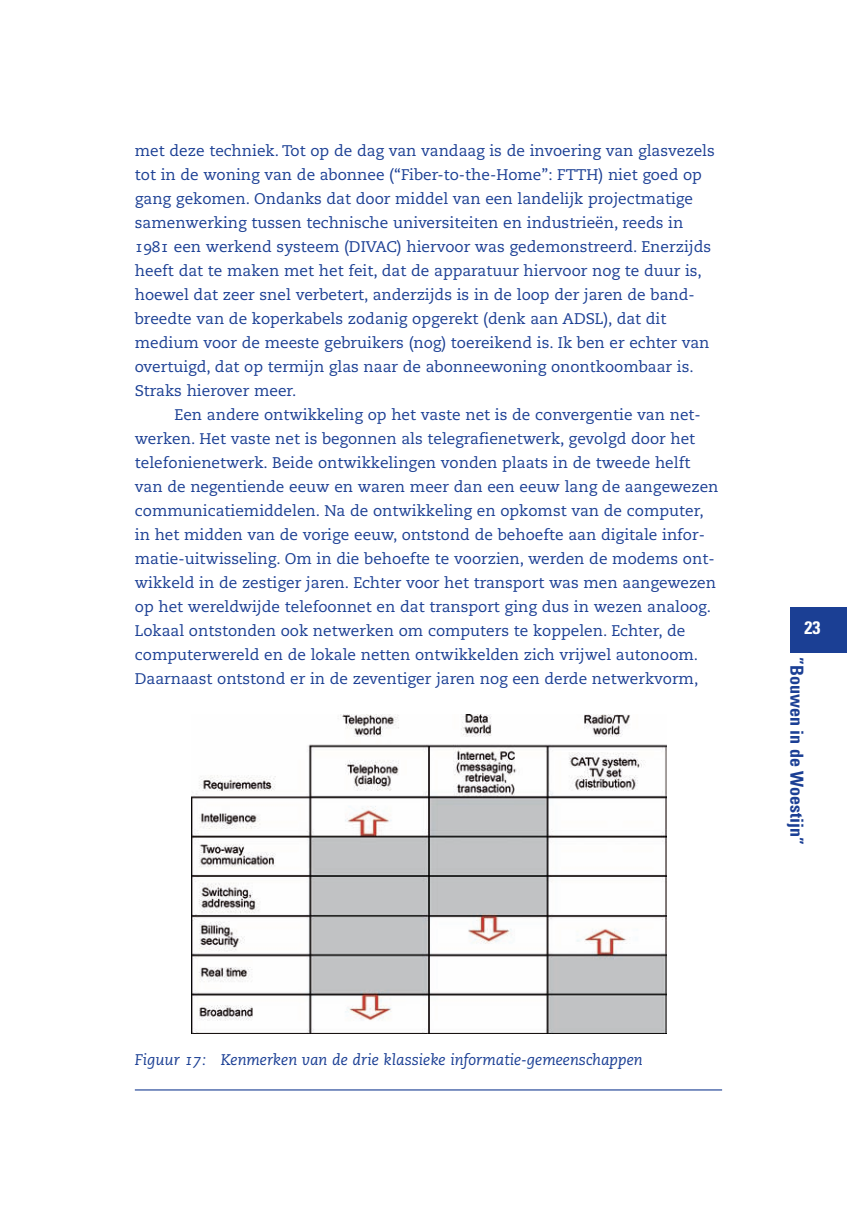
<style>
.page{position:relative;width:847px;height:1213px;background:#fff}
.page>*{position:absolute;margin:0;border:0;box-sizing:border-box;transform-origin:0 0}
.t1{font:700 condensed 18px "Univers";color:#1b3f94}
.t2{font:700 condensed 18px "Univers";color:#fff}
.t3{font:15.4px/24px "Caecilia Roman Os F";color:#1b3f94}
.t4{font:15.4px "Caecilia Italic Os F";color:#1b3f94}
</style>
<div class="page">
<svg style="left:134px;top:607px;width:712px;height:484px"></svg>
<p class="t3" style="left:135px;top:140px;width:581px">met deze techniek. Tot op de dag van vandaag is de invoering van glasvezels tot in de woning van de abonnee (“Fiber-to-the-Home”: FTTH) niet goed op gang gekomen. Ondanks dat door middel van een landelijk projectmatige samenwerking tussen technische universiteiten en industrieën, reeds in 1981 een werkend systeem (DIVAC) hiervoor was gedemonstreerd. Enerzijds heeft dat te maken met het feit, dat de apparatuur hiervoor nog te duur is, hoewel dat zeer snel verbetert, anderzijds is in de loop der jaren de band&shy;breedte van de koperkabels zodanig opgerekt (denk aan ADSL), dat dit medium voor de meeste gebruikers (nog) toereikend is. Ik ben er echter van overtuigd, dat op termijn glas naar de abonneewoning onontkoombaar is.<br>Straks hierover meer.</p>
<p class="t3" style="left:135px;top:404px;width:585px;text-indent:40px">Een andere ontwikkeling op het vaste net is de convergentie van net&shy;werken. Het vaste net is begonnen als telegrafienetwerk, gevolgd door het telefonienetwerk. Beide ontwikkelingen vonden plaats in de tweede helft van de negentiende eeuw en waren meer dan een eeuw lang de aangewezen communicatiemiddelen. Na de ontwikkeling en opkomst van de computer, in het midden van de vorige eeuw, ontstond de behoefte aan digitale infor&shy;matie-uitwisseling. Om in die behoefte te voorzien, werden de modems ont&shy;wikkeld in de zestiger jaren. Echter voor het transport was men aangewezen op het wereldwijde telefoonnet en dat transport ging dus in wezen analoog.<br>Lokaal ontstonden ook netwerken om computers te koppelen. Echter, de computerwereld en de lokale netten ontwikkelden zich vrijwel autonoom.<br>Daarnaast ontstond er in de zeventiger jaren nog een derde netwerkvorm,</p>
<p class="t2" style="left:804px;top:621px;width:17px">23</p>
<p class="t1" style="left:803px;top:657px;width:189px;rotate:90deg">”Bouwen in de Woestijn”</p>
<p class="t4" style="left:135px;top:1053px;width:509px">Figuur 17: Kenmerken van de drie klassieke informatie-gemeenschappen</p>
</div>
